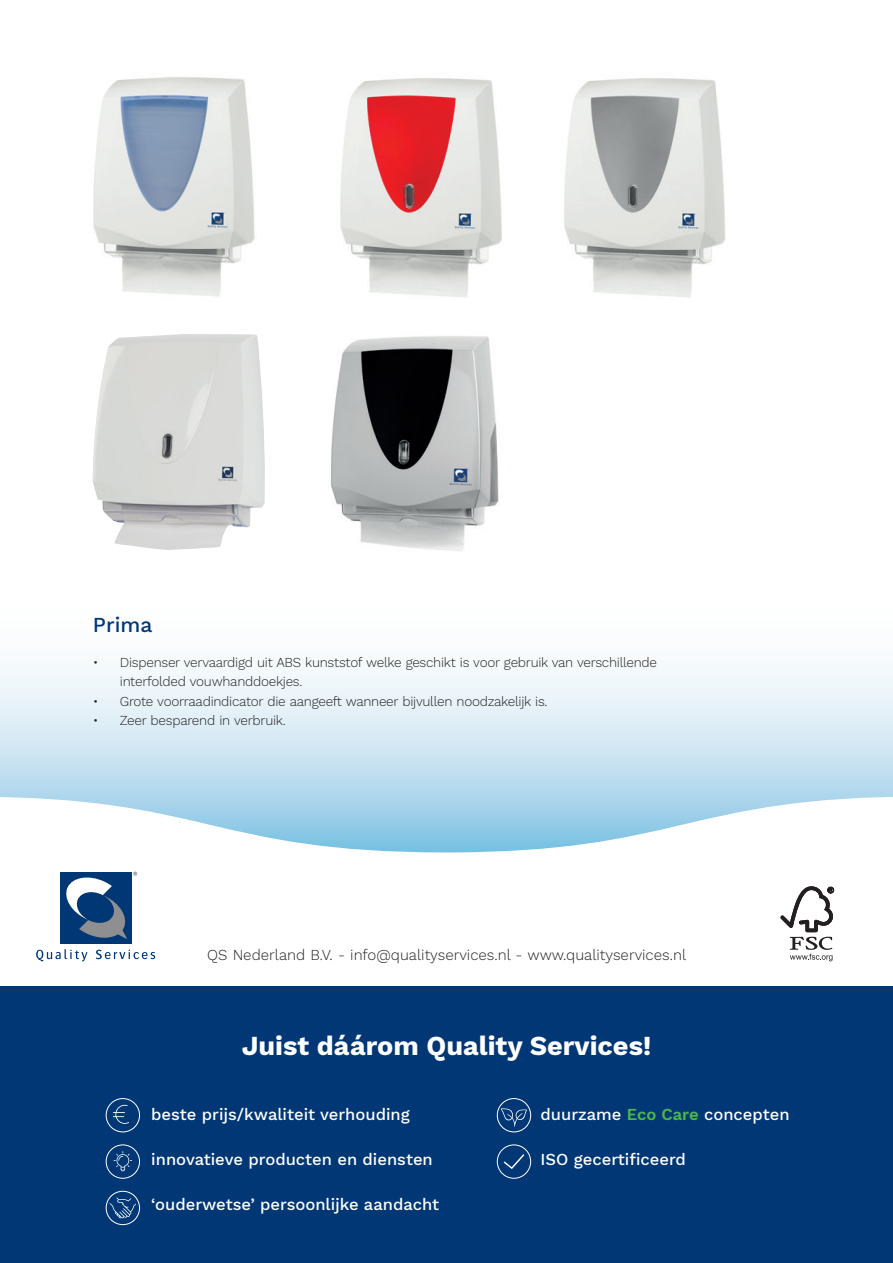
<style>
.page{position:relative;width:893px;height:1263px;background:#fff}
.page>*{position:absolute;margin:0;border:0;box-sizing:border-box;transform-origin:0 0}
.t1{font:700 27px "Work Sans";color:#fff}
.t2{font:500 21px "Work Sans";color:#013775}
.t3{font:500 16.5px "Work Sans";color:#fff}
.t4{font:300 15px "Work Sans";color:#231f20}
.t5{font:300 13.5px/19.5px "Work Sans";letter-spacing:-.02em;color:#231f20}
.s1{font-weight:600;color:#4cb848}
</style>
<div class="page">
<svg style="left:0;top:666px;width:893px;height:130px"></svg>
<svg style="left:0;top:796px;width:893px;height:191px"></svg>
<svg style="left:36px;top:949px;width:51px;height:12px"></svg>
<svg style="left:96px;top:949px;width:59px;height:10px"></svg>
<div style="left:60px;top:872px;width:72px;height:71px;background:#013775"></div>
<svg style="left:66px;top:872px;width:71px;height:67px"></svg>
<svg style="left:768px;top:882px;width:85px;height:85px"></svg>
<div style="left:0;top:987px;width:893px;height:276px;background:#013775"></div>
<div style="left:497px;top:1098px;width:34px;height:34px;border:1px solid #fff;border-radius:50%"></div>
<svg style="left:501px;top:1108px;width:26px;height:19px"></svg>
<svg style="left:110px;top:1197px;width:26px;height:21px"></svg>
<div style="left:106px;top:1191px;width:34px;height:34px;border:1px solid #fff;border-radius:50%"></div>
<svg style="left:114px;top:1151px;width:18px;height:20px"></svg>
<div style="left:106px;top:1144px;width:34px;height:34px;border:1px solid #fff;border-radius:50%"></div>
<svg style="left:114px;top:1105px;width:15px;height:19px"></svg>
<div style="left:106px;top:1098px;width:34px;height:34px;border:1px solid #fff;border-radius:50%"></div>
<svg style="left:504px;top:1154px;width:20px;height:15px"></svg>
<div style="left:497px;top:1144px;width:34px;height:34px;border:1px solid #fff;border-radius:50%"></div>
<img style="left:93px;top:77px;width:162px;height:220px">
<img style="left:340px;top:78px;width:162px;height:219px">
<img style="left:564px;top:78px;width:162px;height:220px">
<img style="left:331px;top:336px;width:168px;height:215px">
<img style="left:93px;top:334px;width:172px;height:216px">
<h2 class="t2" style="left:93px;top:613px;width:61px">Prima</h2>
<p class="t5" style="left:120px;top:653px;width:539px;text-indent:-27px">• Dispenser vervaardigd uit ABS kunststof welke geschikt is voor gebruik van verschillende interfolded vouwhanddoekjes.</p>
<p class="t5" style="left:93px;top:692px;width:456px">• Grote voorraadindicator die aangeeft wanneer bijvullen noodzakelijk is.</p>
<p class="t5" style="left:93px;top:711px;width:194px">• Zeer besparend in verbruik.</p>
<p class="t4" style="left:207px;top:946px;width:480px">QS Nederland B.V. - info@qualityservices.nl - www.qualityservices.nl</p>
<h1 class="t1" style="left:242px;top:1030px;width:411px">Juist dáárom Quality Services!</h1>
<p class="t3" style="left:151px;top:1105px;width:260px">beste prijs/kwaliteit verhouding</p>
<p class="t3" style="left:151px;top:1150px;width:283px">innovatieve producten en diensten</p>
<p class="t3" style="left:151px;top:1195px;width:290px">‘ouderwetse’ persoonlijke aandacht</p>
<p class="t3" style="left:540px;top:1105px;width:251px">duurzame <span class="s1">Eco Care</span> concepten</p>
<p class="t3" style="left:540px;top:1150px;width:147px">ISO gecertificeerd</p>
</div>
